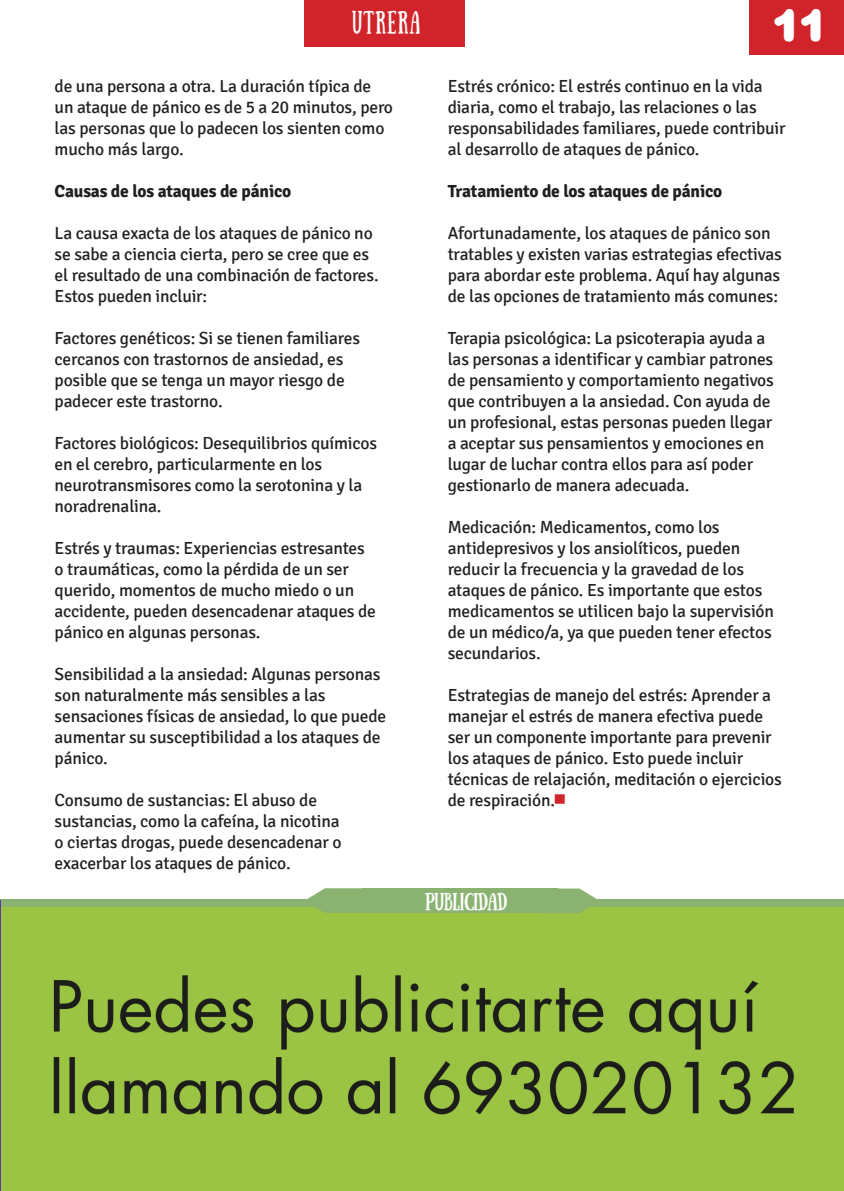
<style>
.page{position:relative;width:844px;height:1191px;background:#fff}
.page>*{position:absolute;margin:0;border:0;box-sizing:border-box;transform-origin:0 0}
.Cuerpo_de_texto_HdU{font:40.25px "Plump";color:#fff}
.t1{font:22.93px "Sunday";letter-spacing:.06em;color:#fff;scale:.79 1}
.Cuerpo_de_texto_HdU-2{font:17.5px/21px "Signika";letter-spacing:-.01em;color:#231f20}
.Cuerpo_de_texto_HdU-3{font:700 17.5px "Signika";letter-spacing:-.01em;color:#231f20}
.Cuerpo_de_texto_HdU-4{font:17.5px "Sunday";letter-spacing:-.05em;color:#fff}
.s1{color:#d1232a}
</style>
<div class="page">
<div style="left:304px;top:0;width:161px;height:47px;background:#d1232a"></div>
<div style="left:749px;top:0;width:94px;height:55px;background:#d1232a"></div>
<img style="left:1px;top:906px;width:842px;height:285px">
<svg style="left:304px;top:888px;width:58px;height:25px"></svg>
<div style="left:362px;top:888px;width:196px;height:25px;background:#8ab270"></div>
<svg style="left:558px;top:888px;width:41px;height:25px"></svg>
<div style="left:1px;top:899px;width:842px;height:7px;background:#8ab270"></div>
<p class="t1" style="left:351px;top:7px;width:88px">UTRERA</p>
<p class="Cuerpo_de_texto_HdU" style="left:773px;top:-4px;width:55px">11</p>
<p class="Cuerpo_de_texto_HdU" style="left:767px;top:-4px;width:55px">11</p>
<p class="Cuerpo_de_texto_HdU" style="left:786px;top:-1px;width:28px">7</p>
<p class="Cuerpo_de_texto_HdU-2" style="left:55px;top:76px;width:340px">de una persona a otra. La duración típica de un ataque de pánico es de 5 a 20 minutos, pero las personas que lo padecen los sienten como mucho más largo.</p>
<p class="Cuerpo_de_texto_HdU-3" style="left:55px;top:180px;width:238px">Causas de los ataques de pánico</p>
<p class="Cuerpo_de_texto_HdU-2" style="left:55px;top:223px;width:325px">La causa exacta de los ataques de pánico no se sabe a ciencia cierta, pero se cree que es el resultado de una combinación de factores.<br>Estos pueden incluir:</p>
<p class="Cuerpo_de_texto_HdU-2" style="left:55px;top:328px;width:307px">Factores genéticos: Si se tienen familiares cercanos con trastornos de ansiedad, es posible que se tenga un mayor riesgo de padecer este trastorno.</p>
<p class="Cuerpo_de_texto_HdU-2" style="left:55px;top:433px;width:324px">Factores biológicos: Desequilibrios químicos en el cerebro, particularmente en los neurotransmisores como la serotonina y la noradrenalina.</p>
<p class="Cuerpo_de_texto_HdU-2" style="left:55px;top:538px;width:323px">Estrés y traumas: Experiencias estresantes o traumáticas, como la pérdida de un ser querido, momentos de mucho miedo o un accidente, pueden desencadenar ataques de pánico en algunas personas.</p>
<p class="Cuerpo_de_texto_HdU-2" style="left:55px;top:664px;width:333px">Sensibilidad a la ansiedad: Algunas personas son naturalmente más sensibles a las sensaciones físicas de ansiedad, lo que puede aumentar su susceptibilidad a los ataques de pánico.</p>
<p class="Cuerpo_de_texto_HdU-2" style="left:55px;top:790px;width:288px">Consumo de sustancias: El abuso de sustancias, como la cafeína, la nicotina o ciertas drogas, puede desencadenar o exacerbar los ataques de pánico.</p>
<p class="Cuerpo_de_texto_HdU-2" style="left:447px;top:76px;width:339px">Estrés crónico: El estrés continuo en la vida diaria, como el trabajo, las relaciones o las responsabilidades familiares, puede contribuir al desarrollo de ataques de pánico.</p>
<p class="Cuerpo_de_texto_HdU-3" style="left:447px;top:180px;width:276px">Tratamiento de los ataques de pánico</p>
<p class="Cuerpo_de_texto_HdU-2" style="left:447px;top:223px;width:335px">Afortunadamente, los ataques de pánico son tratables y existen varias estrategias efectivas para abordar este problema. Aquí hay algunas de las opciones de tratamiento más comunes:</p>
<p class="Cuerpo_de_texto_HdU-2" style="left:447px;top:328px;width:327px">Terapia psicológica: La psicoterapia ayuda a las personas a identificar y cambiar patrones de pensamiento y comportamiento negativos que contribuyen a la ansiedad. Con ayuda de un profesional, estas personas pueden llegar a aceptar sus pensamientos y emociones en lugar de luchar contra ellos para así poder gestionarlo de manera adecuada.</p>
<p class="Cuerpo_de_texto_HdU-2" style="left:447px;top:517px;width:328px">Medicación: Medicamentos, como los antidepresivos y los ansiolíticos, pueden reducir la frecuencia y la gravedad de los ataques de pánico. Es importante que estos medicamentos se utilicen bajo la supervisión de un médico/a, ya que pueden tener efectos secundarios.</p>
<p class="Cuerpo_de_texto_HdU-2" style="left:447px;top:685px;width:335px">Estrategias de manejo del estrés: Aprender a manejar el estrés de manera efectiva puede ser un componente importante para prevenir los ataques de pánico. Esto puede incluir técnicas de relajación, meditación o ejercicios</p>
<p class="Cuerpo_de_texto_HdU-2" style="left:447px;top:790px;width:120px">de respiración.<span class="s1">■</span></p>
<p class="Cuerpo_de_texto_HdU-4" style="left:425px;top:889px;width:84px">PUBLICIDAD</p>
</div>
